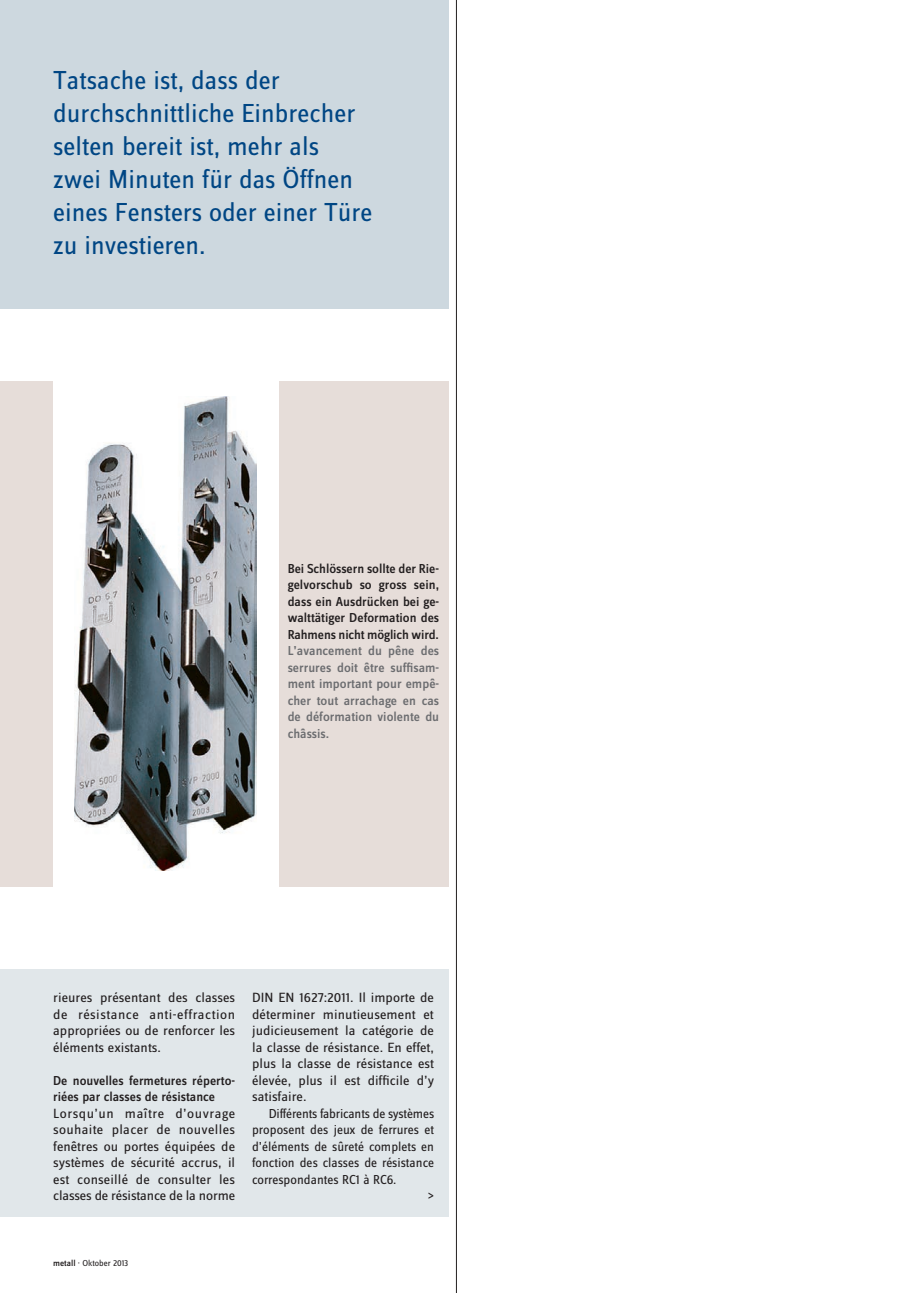
<style>
.page{position:relative;width:915px;height:1293px;background:#fff}
.page>*{position:absolute;margin:0;border:0;box-sizing:border-box;transform-origin:0 0}
.DE_ZITAT_18__reg{font:27px "Zine Sans Dis";color:#004684}
.FR_Grundtext_ohne_EZ{font:13.8px/16.5px "Zine Sans Dis";color:#231f20;text-align:justify;scale:1.05 1}
.FR_Grundtext_EZ{font:13.5px/16.5px "Zine Sans Dis";color:#231f20;text-align:justify}
.DE_Legende_9__medium{font:500 13.5px/16.5px "Zine Sans Dis";color:#231f20;text-align:justify}
.DE_Legende_9__medium-2{font:500 13.5px/16.5px "Zine Sans Dis";color:#6c6d70;text-align:justify}
.FR_Grundtext_ohne_EZ-2{font:500 13.5px/16.5px "Zine Sans Dis";color:#231f20}
.t1{font:9px "Zine Sans Dis";color:#231f20}
.s1{font-weight:500}
</style>
<div class="page">
<div style="left:0;top:969px;width:449px;height:247px;background:#e1e7ea"></div>
<div style="left:0;top:0;width:449px;height:309px;background:#cdd8df"></div>
<div style="left:0;top:381px;width:449px;height:505px;background:#e6ddd9"></div>
<div style="left:53px;top:375px;width:226px;height:516px;background:#fff"></div>
<img style="left:75px;top:397px;width:181px;height:474px">
<hr style="left:456px;top:0;width:1px;height:1293px;background:#231f20">
<p class="DE_ZITAT_18__reg" style="left:53px;top:67px;width:228px">Tatsache ist, dass der</p>
<p class="DE_ZITAT_18__reg" style="left:53px;top:100px;width:303px">durchschnittliche Einbrecher</p>
<p class="DE_ZITAT_18__reg" style="left:53px;top:133px;width:267px">selten bereit ist, mehr als</p>
<p class="DE_ZITAT_18__reg" style="left:53px;top:166px;width:301px">zwei Minuten für das Öffnen</p>
<p class="DE_ZITAT_18__reg" style="left:53px;top:199px;width:320px">eines Fensters oder einer Türe</p>
<p class="DE_ZITAT_18__reg" style="left:53px;top:232px;width:154px">zu investieren.</p>
<p class="DE_Legende_9__medium" style="left:287px;top:561px;width:153px">Bei Schlössern sollte der Rie&shy;gelvorschub so gross sein, dass ein Ausdrücken bei ge&shy;walttätiger Deformation des Rahmens nicht möglich wird.</p>
<p class="DE_Legende_9__medium-2" style="left:287px;top:643px;width:153px">L’avancement du pêne des serrures doit être suffisam&shy;ment important pour empê&shy;cher tout arrachage en cas de déformation violente du châssis.</p>
<p class="FR_Grundtext_ohne_EZ" style="left:53px;top:990px;width:175px">rieures présentant des classes de résistance anti-effraction appropriées ou de renforcer les éléments existants.</p>
<p class="FR_Grundtext_ohne_EZ-2" style="left:53px;top:1072px;width:183px">De nouvelles fermetures réperto&shy;riées par classes de résistance</p>
<p class="FR_Grundtext_ohne_EZ" style="left:53px;top:1105px;width:175px">Lorsqu’un maître d’ouvrage souhaite placer de nouvelles fenêtres ou portes équipées de systèmes de sécurité accrus, il est conseillé de consulter les classes de résistance de la norme</p>
<p class="FR_Grundtext_ohne_EZ" style="left:252px;top:990px;width:175px">DIN EN 1627:2011. Il importe de déterminer minutieusement et judicieusement la catégorie de la classe de résistance. En effet, plus la classe de résistance est élevée, plus il est difficile d’y satisfaire.</p>
<p class="FR_Grundtext_EZ" style="left:252px;top:1105px;width:183px;text-indent:16px">Différents fabricants de systèmes proposent des jeux de ferrures et d’éléments de sûreté complets en fonction des classes de résistance correspondantes RC1 à RC6.</p>
<p class="FR_Grundtext_EZ" style="left:427px;top:1188px;width:8px">&gt;</p>
<p class="t1" style="left:53px;top:1259px;width:76px"><span class="s1">metall</span> · Oktober 2013</p>
</div>
